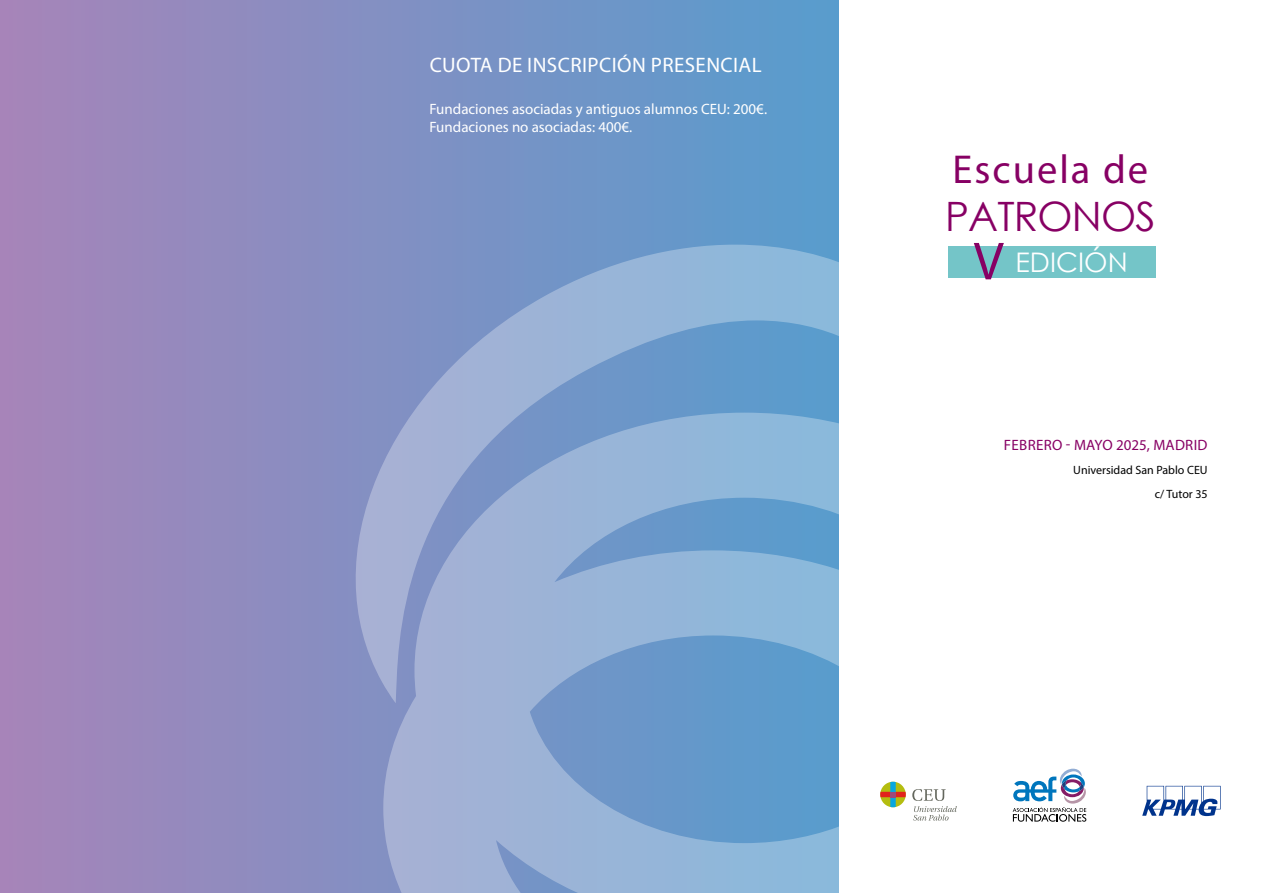
<style>
.page{position:relative;width:1263px;height:893px;background:#fff}
.page>*{position:absolute;margin:0;border:0;box-sizing:border-box;transform-origin:0 0}
.t1{font:40.5px "Myriad Pro";letter-spacing:.05em;color:#870064}
.t2{font:40.5px "Century Gothic";letter-spacing:-.02em;color:#870064}
.t3{font:27px "Century Gothic";color:#fff}
.t4{font:21px "Myriad Pro";letter-spacing:.02em;color:#fff}
.t5{font:15px/18px "Myriad Pro";color:#fff}
.t6{font:15px "Myriad Pro";letter-spacing:.02em;color:#870064}
.t7{font:12px/24px "Myriad Pro";color:#000;text-align:right}
.s1{font-family:"Myriad Pro";font-size:54px;color:#870064}
</style>
<div class="page">
<div style="left:948px;top:246px;width:207px;height:32px;background:#74c5c8"></div>
<div style="left:0;top:0;width:838px;height:893px;background:linear-gradient(to right,#a784b9,#579ccd)"></div>
<svg style="left:383px;top:703px;width:691px;height:190px"></svg>
<svg style="left:330px;top:245px;width:509px;height:458px;background:#86a6cf"></svg>
<svg style="left:472px;top:794px;width:602px;height:99px"></svg>
<svg style="left:1013px;top:769px;width:74px;height:53px"></svg>
<svg style="left:1142px;top:786px;width:79px;height:30px"></svg>
<svg style="left:880px;top:782px;width:26px;height:25px"></svg>
<svg style="left:912px;top:789px;width:45px;height:32px"></svg>
<h3 class="t4" style="left:430px;top:52px;width:334px">CUOTA DE INSCRIPCIÓN PRESENCIAL</h3>
<p class="t5" style="left:429px;top:100px;width:339px">Fundaciones asociadas y antiguos alumnos CEU: 200€.<br>Fundaciones no asociadas: 400€.</p>
<h1 class="t1" style="left:952px;top:144px;width:197px">Escuela de</h1>
<h1 class="t2" style="left:945px;top:188px;width:212px">PATRONOS</h1>
<h2 class="t3" style="left:973px;top:243px;width:156px"><span class="s1">V</span> EDICIÓN</h2>
<p class="t6" style="left:1004px;top:436px;width:205px">FEBRERO - MAYO 2025, MADRID</p>
<p class="t7" style="left:1073px;top:458px;width:136px">Universidad San Pablo CEU c/ Tutor 35</p>
</div>
